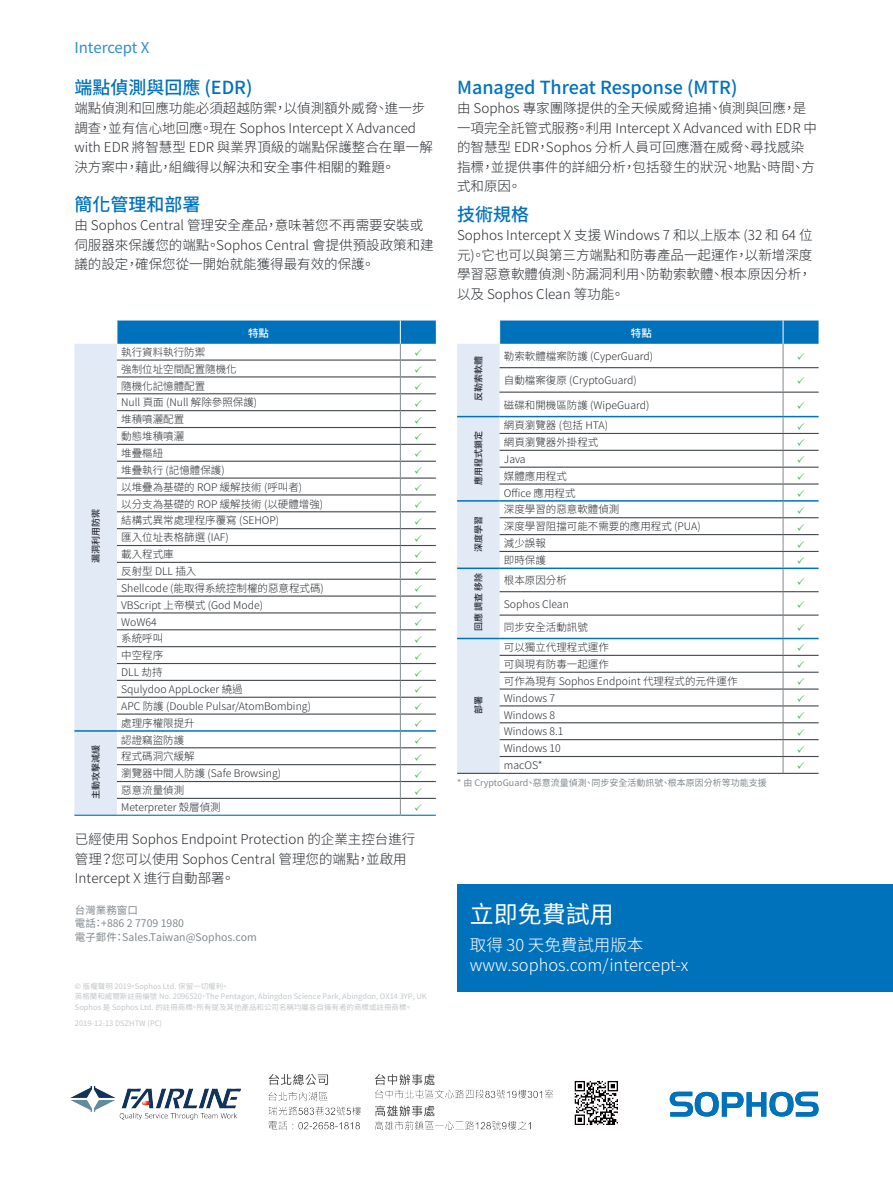
<style>
.page{position:relative;width:893px;height:1191px;background:#fff}
.page>*{position:absolute;margin:0;border:0;box-sizing:border-box;transform-origin:0 0}
.CTA_Heading{font:24px "Noto Sans CJ Ktc";color:#fff}
.Subheading_1{font:500 18px "Noto Sans CJ Ktc";color:#0072bc}
.CTA_Copy{font:300 16.5px/19.5px "Noto Sans CJ Ktc";color:#fff}
.t1{font:15px "Noto Sans CJ Ktc";letter-spacing:-.005em;color:#308ecd}
.Body_Copy{font:300 13.5px/19.5px "Noto Sans CJ Ktc";color:#282c31}
.Subheading_2{font:300 13.5px/19.5px "Noto Sans CJ Ktc";color:#282c31}
.Job_No__and_Version{font:300 13.5px/19.5px "Noto Sans CJ Ktc";color:#282c31}
.Table_Body_Copy{font:300 10.5px "Noto Sans CJ Ktc";color:#282c31}
.Job_No__and_Version-2{font:10.5px/13.5px "Noto Sans CJ Ktc";color:#81898e}
.Table_Header{font:500 10.5px "Noto Sans CJ Ktc";color:#fff}
.Note{font:9px "Noto Sans CJ Ktc";color:#81898e}
.Table_Left_Column{font:500 9px "Noto Sans CJ Ktc";color:#282c31}
.Job_No__and_Version-3{font:7.5px/10.5px "Noto Sans CJ Ktc";color:#c2c6c9}
</style>
<div class="page">
<div style="left:457px;top:884px;width:436px;height:107px;background:#0072bc"></div>
<hr style="left:500px;top:773px;width:283px;height:1px;background:#43494d">
<hr style="left:457px;top:773px;width:43px;height:1px;background:#43494d">
<hr style="left:783px;top:773px;width:36px;height:1px;background:#43494d">
<svg style="left:670px;top:1091px;width:149px;height:25px"></svg>
<img style="left:70px;top:1074px;width:548px;height:55px">
<svg style="left:74px;top:320px;width:362px;height:495px"></svg>
<svg style="left:457px;top:320px;width:362px;height:453px"></svg>
<h3 class="t1" style="left:74px;top:39px;width:77px">Intercept X</h3>
<p class="Subheading_1" style="left:74px;top:77px;width:180px">端點偵測與回應 (EDR)</p>
<p class="Body_Copy" style="left:74px;top:99px;width:360px">端點偵測和回應功能必須超越防禦，以偵測額外威脅、進一步調查，並有信心地回應。現在 Sophos Intercept X Advanced with EDR 將智慧型 EDR 與業界頂級的端點保護整合在單一解決方案中，藉此，組織得以解決和安全事件相關的難題。</p>
<p class="Subheading_1" style="left:74px;top:194px;width:127px">簡化管理和部署</p>
<p class="Body_Copy" style="left:74px;top:216px;width:361px">由 Sophos Central 管理安全產品，意味著您不再需要安裝或伺服器來保護您的端點。Sophos Central 會提供預設政策和建議的設定，確保您從一開始就能獲得最有效的保護。</p>
<p class="Table_Left_Column" style="left:91px;top:563px;width:55px;rotate:-90deg">漏洞利用防禦</p>
<p class="Table_Left_Column" style="left:91px;top:799px;width:55px;rotate:-90deg">主動攻擊減緩</p>
<p class="Table_Header" style="left:248px;top:328px;width:22px">特點</p>
<p class="Table_Body_Copy" style="left:121px;top:346px;width:85px">執行資料執行防禦</p>
<p class="Table_Body_Copy" style="left:121px;top:363px;width:117px">強制位址空間配置隨機化</p>
<p class="Table_Body_Copy" style="left:121px;top:380px;width:85px">隨機化記憶體配置</p>
<p class="Table_Body_Copy" style="left:121px;top:396px;width:138px">Null 頁面 (Null 解除參照保護)</p>
<p class="Table_Body_Copy" style="left:121px;top:413px;width:64px">堆積噴灑配置</p>
<p class="Table_Body_Copy" style="left:121px;top:430px;width:64px">動態堆積噴灑</p>
<p class="Table_Body_Copy" style="left:121px;top:447px;width:43px">堆疊樞紐</p>
<p class="Table_Body_Copy" style="left:121px;top:464px;width:105px">堆疊執行 (記憶體保護)</p>
<p class="Table_Body_Copy" style="left:121px;top:481px;width:183px">以堆疊為基礎的 ROP 緩解技術 (呼叫者)</p>
<p class="Table_Body_Copy" style="left:121px;top:498px;width:204px">以分支為基礎的 ROP 緩解技術 (以硬體增強)</p>
<p class="Table_Body_Copy" style="left:121px;top:514px;width:160px">結構式異常處理程序覆寫 (SEHOP)</p>
<p class="Table_Body_Copy" style="left:121px;top:531px;width:109px">匯入位址表格篩選 (IAF)</p>
<p class="Table_Body_Copy" style="left:121px;top:548px;width:54px">載入程式庫</p>
<p class="Table_Body_Copy" style="left:121px;top:565px;width:77px">反射型 DLL 插入</p>
<p class="Table_Body_Copy" style="left:121px;top:582px;width:204px">Shellcode (能取得系統控制權的惡意程式碼)</p>
<p class="Table_Body_Copy" style="left:121px;top:599px;width:143px">VBScript 上帝模式 (God Mode)</p>
<p class="Table_Body_Copy" style="left:121px;top:616px;width:37px">WoW64</p>
<p class="Table_Body_Copy" style="left:121px;top:632px;width:43px">系統呼叫</p>
<p class="Table_Body_Copy" style="left:121px;top:649px;width:43px">中空程序</p>
<p class="Table_Body_Copy" style="left:121px;top:666px;width:43px">DLL 劫持</p>
<p class="Table_Body_Copy" style="left:121px;top:683px;width:123px">Squlydoo AppLocker 繞過</p>
<p class="Table_Body_Copy" style="left:121px;top:700px;width:191px">APC 防護 (Double Pulsar/AtomBombing)</p>
<p class="Table_Body_Copy" style="left:121px;top:717px;width:75px">處理序權限提升</p>
<p class="Table_Body_Copy" style="left:121px;top:734px;width:64px">認證竊盜防護</p>
<p class="Table_Body_Copy" style="left:121px;top:750px;width:75px">程式碼洞穴緩解</p>
<p class="Table_Body_Copy" style="left:121px;top:767px;width:162px">瀏覽器中間人防護 (Safe Browsing)</p>
<p class="Table_Body_Copy" style="left:121px;top:784px;width:64px">惡意流量偵測</p>
<p class="Table_Body_Copy" style="left:121px;top:801px;width:101px">Meterpreter 殼層偵測</p>
<p class="Job_No__and_Version" style="left:75px;top:830px;width:342px">已經使用 Sophos Endpoint Protection 的企業主控台進行管理？您可以使用 Sophos Central 管理您的端點，並啟用<br>Intercept X 進行自動部署。</p>
<p class="Job_No__and_Version-2" style="left:75px;top:903px;width:183px">台灣業務窗口<br>電話：+886 2 7709 1980<br>電子郵件：Sales.Taiwan@Sophos.com</p>
<p class="Job_No__and_Version-3" style="left:75px;top:980px;width:353px">© 版權聲明 2019。Sophos Ltd. 保留一切權利。<br>英格蘭和威爾斯註冊編號 No. 2096520，The Pentagon, Abingdon Science Park, Abingdon, OX14 3YP, UK<br>Sophos 是 Sophos Ltd. 的註冊商標。所有提及其他產品和公司名稱均屬各自擁有者的商標或註冊商標。</p>
<p class="Job_No__and_Version-3" style="left:75px;top:1018px;width:89px">2019-12-13 DSZHTW (PC)</p>
<p class="Subheading_1" style="left:457px;top:77px;width:282px">Managed Threat Response (MTR)</p>
<p class="Subheading_2" style="left:457px;top:99px;width:361px">由 Sophos 專家團隊提供的全天候威脅追捕、偵測與回應，是一項完全託管式服務。利用 Intercept X Advanced with EDR 中的智慧型 EDR，Sophos 分析人員可回應潛在威脅、尋找感染指標，並提供事件的詳細分析，包括發生的狀況、地點、時間、方式和原因。</p>
<p class="Subheading_1" style="left:457px;top:204px;width:73px">技術規格</p>
<p class="Body_Copy" style="left:457px;top:226px;width:357px;text-align:justify">Sophos Intercept X 支援 Windows 7 和以上版本 (32 和 64 位元)。它也可以與第三方端點和防毒產品一起運作，以新增深度學習惡意軟體偵測、防漏洞利用、防勒索軟體、根本原因分析，以及 Sophos Clean 等功能。</p>
<p class="Table_Left_Column" style="left:474px;top:401px;width:46px;rotate:-90deg">反勒索軟體</p>
<p class="Table_Left_Column" style="left:474px;top:485px;width:55px;rotate:-90deg">應用程式鎖定</p>
<p class="Table_Left_Column" style="left:474px;top:551px;width:37px;rotate:-90deg">深度學習</p>
<p class="Table_Header" style="left:631px;top:328px;width:22px">特點</p>
<p class="Table_Body_Copy" style="left:504px;top:350px;width:151px">勒索軟體檔案防護 (CyperGuard)</p>
<p class="Table_Body_Copy" style="left:504px;top:374px;width:134px">自動檔案復原 (CryptoGuard)</p>
<p class="Table_Body_Copy" style="left:504px;top:399px;width:147px">磁碟和開機區防護 (WipeGuard)</p>
<p class="Table_Body_Copy" style="left:504px;top:419px;width:106px">網頁瀏覽器 (包括 HTA)</p>
<p class="Table_Body_Copy" style="left:504px;top:436px;width:96px">網頁瀏覽器外掛程式</p>
<p class="Table_Body_Copy" style="left:504px;top:453px;width:23px">Java</p>
<p class="Table_Body_Copy" style="left:504px;top:470px;width:64px">媒體應用程式</p>
<p class="Table_Body_Copy" style="left:504px;top:487px;width:73px">Office 應用程式</p>
<p class="Table_Body_Copy" style="left:504px;top:504px;width:117px">深度學習的惡意軟體偵測</p>
<p class="Table_Body_Copy" style="left:504px;top:520px;width:198px">深度學習阻擋可能不需要的應用程式 (PUA)</p>
<p class="Table_Body_Copy" style="left:504px;top:537px;width:43px">減少誤報</p>
<p class="Table_Body_Copy" style="left:504px;top:554px;width:43px">即時保護</p>
<p class="Table_Left_Column" style="left:474px;top:631px;width:60px;rotate:-90deg">回應 調查 移除</p>
<p class="Table_Body_Copy" style="left:504px;top:574px;width:64px">根本原因分析</p>
<p class="Table_Body_Copy" style="left:504px;top:598px;width:67px">Sophos Clean</p>
<p class="Table_Body_Copy" style="left:504px;top:621px;width:85px">同步安全活動訊號</p>
<p class="Table_Body_Copy" style="left:504px;top:641px;width:106px">可以獨立代理程式運作</p>
<p class="Table_Body_Copy" style="left:504px;top:658px;width:106px">可與現有防毒一起運作</p>
<p class="Table_Body_Copy" style="left:504px;top:675px;width:235px">可作為現有 Sophos Endpoint 代理程式的元件運作</p>
<p class="Table_Body_Copy" style="left:504px;top:692px;width:53px">Windows 7</p>
<p class="Table_Body_Copy" style="left:504px;top:709px;width:53px">Windows 8</p>
<p class="Table_Body_Copy" style="left:504px;top:725px;width:61px">Windows 8.1</p>
<p class="Table_Body_Copy" style="left:504px;top:742px;width:58px">Windows 10</p>
<p class="Table_Body_Copy" style="left:504px;top:759px;width:40px">macOS*</p>
<p class="Note" style="left:457px;top:777px;width:311px">* 由 CryptoGuard、惡意流量偵測、同步安全活動訊號、根本原因分析等功能支援</p>
<p class="Table_Left_Column" style="left:474px;top:714px;width:19px;rotate:-90deg">部署</p>
<p class="CTA_Heading" style="left:470px;top:900px;width:145px">立即免費試用</p>
<p class="CTA_Copy" style="left:470px;top:935px;width:220px">取得 30 天免費試用版本www.sophos.com/intercept-x</p>
</div>
